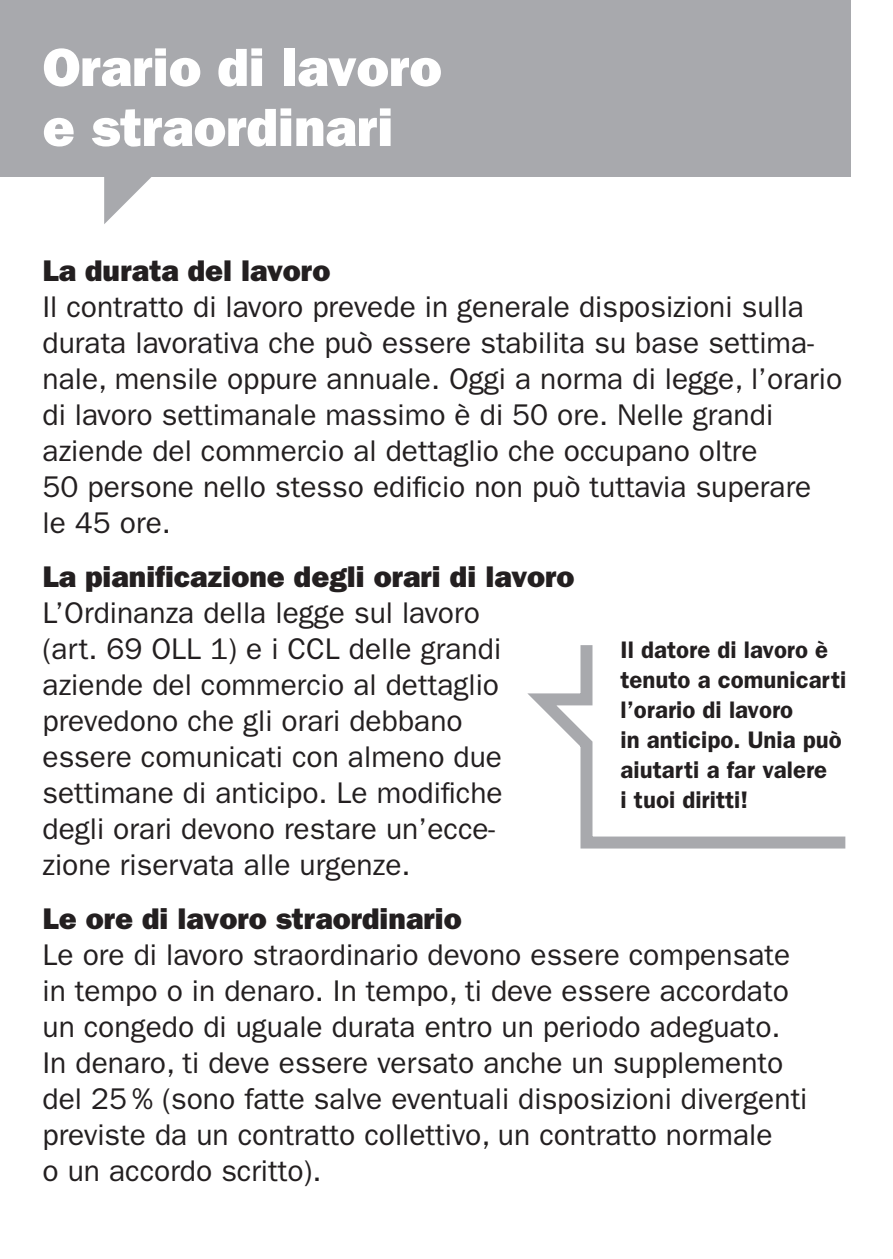
<style>
.page{position:relative;width:893px;height:1259px;background:#fff}
.page>*{position:absolute;margin:0;border:0;box-sizing:border-box;transform-origin:0 0}
.t1{font:800 54px/60px "Franklin Gothic LT Pro";color:#fff}
.t2{font:30px/36px "Franklin Gothic LT Pro";color:#231f20}
.t3{font:800 30px "Franklin Gothic LT Pro";color:#231f20}
.t4{font:24px/30px "Franklin Gothic LT Pro Dm";color:#231f20}
</style>
<div class="page">
<svg style="left:527px;top:645px;width:319px;height:204px"></svg>
<div style="left:0;top:0;width:850px;height:176px;background:#a8a9ad"></div>
<svg style="left:104px;top:176px;width:51px;height:48px"></svg>
<h1 class="t1" style="left:43px;top:38px;width:401px">Orario di lavoro e straordinari</h1>
<p class="t3" style="left:43px;top:253px;width:289px">La durata del lavoro</p>
<p class="t2" style="left:43px;top:289px;width:801px">Il contratto di lavoro prevede in generale disposizioni sulla durata lavorativa che può essere stabilita su base settima&shy;nale, mensile oppure annuale. Oggi a norma di legge, l’orario di lavoro settimanale massimo è di 50 ore. Nelle grandi aziende del commercio al dettaglio che occupano oltre<br>50 persone nello stesso edificio non può tuttavia superare le 45 ore.</p>
<p class="t3" style="left:43px;top:559px;width:534px">La pianificazione degli orari di lavoro</p>
<p class="t2" style="left:43px;top:595px;width:462px">L’Ordinanza della legge sul lavoro (art. 69 OLL 1) e i CCL delle grandi aziende del commercio al dettaglio prevedono che gli orari debbano essere comunicati con almeno due settimane di anticipo. Le modifiche degli orari devono restare un’ecce&shy;zione riservata alle urgenze.</p>
<p class="t3" style="left:43px;top:901px;width:421px">Le ore di lavoro straordinario</p>
<p class="t2" style="left:43px;top:937px;width:766px">Le ore di lavoro straordinario devono essere compensate in tempo o in denaro. In tempo, ti deve essere accordato un congedo di uguale durata entro un periodo adeguato.<br>In denaro, ti deve essere versato anche un supplemento del 25 % (sono fatte salve eventuali disposizioni divergenti previste da un contratto collettivo, un contratto normale<br>o un accordo scritto).</p>
<p class="t4" style="left:620px;top:634px;width:227px">Il datore di lavoro è tenuto a comunicarti l’orario di lavoro<br>in anticipo. Unia può aiutarti a far valere<br>i tuoi diritti!</p>
</div>
